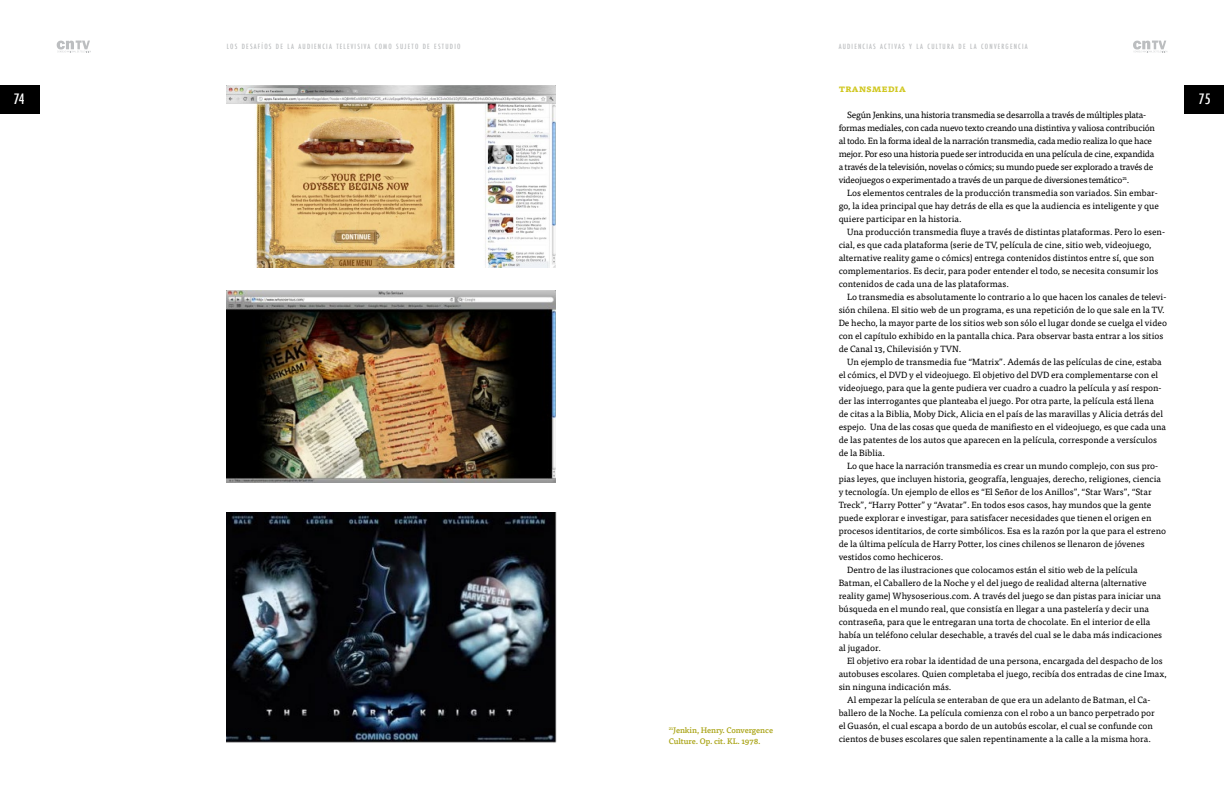
<style>
.page{position:relative;width:1224px;height:792px;background:#fff}
.page>*{position:absolute;margin:0;border:0;box-sizing:border-box;transform-origin:0 0}
.t1{font:500 condensed 14px "Futura";color:#fff}
.t2{font:700 10px "Tisa OT";letter-spacing:-.01em;color:#d0c71f}
.t3{font:9px/13px "Tisa OT";color:#000}
.t4{font:9px/13px "Tisa OT";letter-spacing:-.025em;color:#000}
.t5{font:500 8px/11px "Tisa OT";letter-spacing:-.01em;color:#aba519}
.t6{font:500 condensed 7px "Futura";letter-spacing:.17em;color:#bcbec0}
</style>
<div class="page">
<div style="left:0;top:85px;width:40px;height:28px;background:#000"></div>
<div style="left:1184px;top:85px;width:40px;height:28px;background:#000"></div>
<svg style="left:57px;top:41px;width:34px;height:11px"></svg>
<svg style="left:1133px;top:41px;width:34px;height:11px"></svg>
<img style="left:227px;top:85px;width:328px;height:183px">
<img style="left:227px;top:290px;width:329px;height:193px">
<img style="left:227px;top:512px;width:330px;height:231px">
<p class="t6" style="left:227px;top:42px;width:235px">LOS DESAFÍOS DE LA AUDIENCIA TELEVISIVA COMO SUJETO DE ESTUDIO</p>
<p class="t6" style="left:839px;top:42px;width:191px">AUDIENCIAS ACTIVAS Y LA CULTURA DE LA CONVERGENCIA</p>
<p class="t2" style="left:839px;top:83px;width:69px">transmedia</p>
<p class="t4" style="left:839px;top:109px;width:318px;text-indent:9px">Según Jenkins, una historia transmedia se desarrolla a través de múltiples plata&shy;formas mediales, con cada nuevo texto creando una distintiva y valiosa contribución al todo. En la forma ideal de la narración transmedia, cada medio realiza lo que hace mejor. Por eso una historia puede ser introducida en una película de cine, expandida a través de la televisión, novelas o cómics; su mundo puede ser explorado a través de videojuegos o experimentado a través de un parque de diversiones temático<sup>21</sup>.</p>
<p class="t3" style="left:839px;top:187px;width:322px;text-indent:9px">Los elementos centrales de la producción transmedia son variados. Sin embar&shy;go, la idea principal que hay detrás de ella es que la audiencia es inteligente y que quiere participar en la historia.</p>
<p class="t3" style="left:839px;top:226px;width:328px;text-indent:9px">Una producción transmedia fluye a través de distintas plataformas. Pero lo esen&shy;cial, es que cada plataforma (serie de TV, película de cine, sitio web, videojuego, alternative reality game o cómics) entrega contenidos distintos entre sí, que son complementarios. Es decir, para poder entender el todo, se necesita consumir los contenidos de cada una de las plataformas.</p>
<p class="t3" style="left:839px;top:291px;width:330px;text-indent:9px">Lo transmedia es absolutamente lo contrario a lo que hacen los canales de televi&shy;sión chilena. El sitio web de un programa, es una repetición de lo que sale en la TV.<br>De hecho, la mayor parte de los sitios web son sólo el lugar donde se cuelga el video con el capítulo exhibido en la pantalla chica. Para observar basta entrar a los sitios de Canal 13, Chilevisión y TVN.</p>
<p class="t3" style="left:839px;top:356px;width:329px;text-indent:9px">Un ejemplo de transmedia fue “Matrix”. Además de las películas de cine, estaba el cómics, el DVD y el videojuego. El objetivo del DVD era complementarse con el videojuego, para que la gente pudiera ver cuadro a cuadro la película y así respon&shy;der las interrogantes que planteaba el juego. Por otra parte, la película está llena<br>de citas a la Biblia, Moby Dick, Alicia en el país de las maravillas y Alicia detrás del espejo. Una de las cosas que queda de manifiesto en el videojuego, es que cada una de las patentes de los autos que aparecen en la película, corresponde a versículos de la Biblia.</p>
<p class="t3" style="left:847px;top:460px;width:313px">Lo que hace la narración transmedia es crear un mundo complejo, con sus pro-</p>
<p class="t3" style="left:839px;top:473px;width:324px">pias leyes, que incluyen historia, geografía, lenguajes, derecho, religiones, ciencia</p>
<p class="t3" style="left:839px;top:486px;width:314px">y tecnología. Un ejemplo de ellos es “El Señor de los Anillos”, “Star Wars”, “Star</p>
<p class="t3" style="left:839px;top:499px;width:314px">Treck”, “Harry Potter” y “Avatar”. En todos esos casos, hay mundos que la gente</p>
<p class="t3" style="left:839px;top:512px;width:314px">puede explorar e investigar, para satisfacer necesidades que tienen el origen en</p>
<p class="t3" style="left:839px;top:525px;width:329px">procesos identitarios, de corte simbólicos. Esa es la razón por la que para el estreno</p>
<p class="t3" style="left:839px;top:538px;width:308px">de la última película de Harry Potter, los cines chilenos se llenaron de jóvenes</p>
<p class="t3" style="left:839px;top:551px;width:106px">vestidos como hechiceros.</p>
<p class="t3" style="left:847px;top:564px;width:292px">Dentro de las ilustraciones que colocamos están el sitio web de la película</p>
<p class="t3" style="left:839px;top:577px;width:309px">Batman, el Caballero de la Noche y el del juego de realidad alterna (alternative</p>
<p class="t3" style="left:839px;top:590px;width:324px">reality game) Whysoserious.com. A través del juego se dan pistas para iniciar una</p>
<p class="t3" style="left:839px;top:603px;width:312px">búsqueda en el mundo real, que consistía en llegar a una pastelería y decir una</p>
<p class="t3" style="left:839px;top:616px;width:313px">contraseña, para que le entregaran una torta de chocolate. En el interior de ella</p>
<p class="t3" style="left:839px;top:629px;width:325px">había un teléfono celular desechable, a través del cual se le daba más indicaciones</p>
<p class="t3" style="left:839px;top:642px;width:44px">al jugador.</p>
<p class="t3" style="left:847px;top:655px;width:317px">El objetivo era robar la identidad de una persona, encargada del despacho de los</p>
<p class="t3" style="left:839px;top:668px;width:330px">autobuses escolares. Quien completaba el juego, recibía dos entradas de cine Imax,</p>
<p class="t3" style="left:839px;top:681px;width:114px">sin ninguna indicación más.</p>
<p class="t3" style="left:847px;top:694px;width:305px">Al empezar la película se enteraban de que era un adelanto de Batman, el Ca-</p>
<p class="t3" style="left:839px;top:707px;width:318px">ballero de la Noche. La película comienza con el robo a un banco perpetrado por</p>
<p class="t3" style="left:839px;top:720px;width:316px">el Guasón, el cual escapa a bordo de un autobús escolar, el cual se confunde con</p>
<p class="t3" style="left:839px;top:733px;width:314px">cientos de buses escolares que salen repentinamente a la calle a la misma hora.</p>
<h1 class="t1" style="left:14px;top:90px;width:12px">74</h1>
<h1 class="t1" style="left:1199px;top:90px;width:13px">75</h1>
<p class="t5" style="left:669px;top:725px;width:106px"><sup>21</sup>Jenkin, Henry. Convergence<br>Culture. Op. cit. KL. 1978.</p>
</div>
